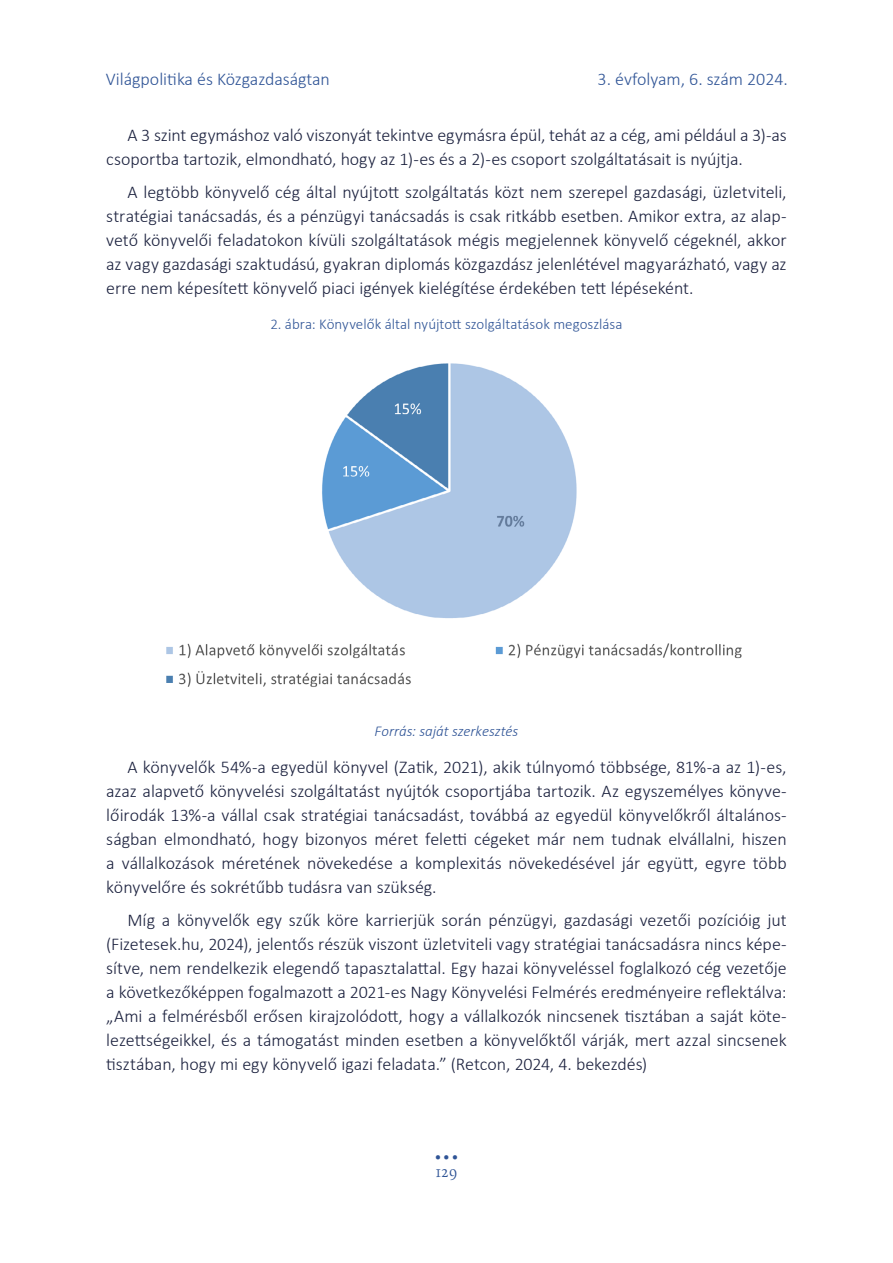
<style>
.page{position:relative;width:893px;height:1263px;background:#fff}
.page>*{position:absolute;margin:0;border:0;box-sizing:border-box;transform-origin:0 0}
.t1{font:37.5px "Minion Pro";color:#2f5496}
.t2{font:300 18px/24px "Calibri";letter-spacing:-.005em;color:#1b213e;text-align:justify}
.t3{font:300 18px "Calibri";color:#2f5496}
.t4{font:300 16.5px "Calluna";color:#2f5496}
.t5{font:300 15px "Calibri";color:#2f5496}
.t6{font:italic 300 15px "Calibri";letter-spacing:-.005em;color:#2f5496}
</style>
<div class="page">
<img style="left:166px;top:363px;width:576px;height:324px">
<p class="t3" style="left:106px;top:68px;width:226px">Világpolitika és Közgazdaságtan</p>
<p class="t3" style="left:598px;top:68px;width:192px">3. évfolyam, 6. szám 2024.</p>
<p class="t2" style="left:106px;top:123px;width:682px;text-indent:21px">A 3 szint egymáshoz való viszonyát tekintve egymásra épül, tehát az a cég, ami például a 3)-as csoportba tartozik, elmondható, hogy az 1)-es és a 2)-es csoport szolgáltatásait is nyújtja.</p>
<p class="t2" style="left:106px;top:179px;width:682px;text-indent:21px">A legtöbb könyvelő cég által nyújtott szolgáltatás közt nem szerepel gazdasági, üzletviteli, stratégiai tanácsadás, és a pénzügyi tanácsadás is csak ritkább esetben. Amikor extra, az alap&shy;vető könyvelői feladatokon kívüli szolgáltatások mégis megjelennek könyvelő cégeknél, akkor az vagy gazdasági szaktudású, gyakran diplomás közgazdász jelenlétével magyarázható, vagy az erre nem képesített könyvelő piaci igények kielégítése érdekében tett lépéseként.</p>
<p class="t5" style="left:270px;top:314px;width:354px">2. ábra: Könyvelők által nyújtott szolgáltatások megoszlása</p>
<p class="t6" style="left:375px;top:722px;width:145px">Forrás: saját szerkesztés</p>
<p class="t2" style="left:106px;top:755px;width:682px;text-indent:21px">A könyvelők 54%-a egyedül könyvel (Zatik, 2021), akik túlnyomó többsége, 81%-a az 1)-es, azaz alapvető könyvelési szolgáltatást nyújtók csoportjába tartozik. Az egyszemélyes könyve&shy;lőirodák 13%-a vállal csak stratégiai tanácsadást, továbbá az egyedül könyvelőkről általános&shy;ságban elmondható, hogy bizonyos méret feletti cégeket már nem tudnak elvállalni, hiszen a vállalkozások méretének növekedése a komplexitás növekedésével jár együtt, egyre több könyvelőre és sokrétűbb tudásra van szükség.</p>
<p class="t2" style="left:106px;top:907px;width:682px;text-indent:21px">Míg a könyvelők egy szűk köre karrierjük során pénzügyi, gazdasági vezetői pozícióig jut (Fizetesek.hu, 2024), jelentős részük viszont üzletviteli vagy stratégiai tanácsadásra nincs képe&shy;sítve, nem rendelkezik elegendő tapasztalattal. Egy hazai könyveléssel foglalkozó cég vezetője a következőképpen fogalmazott a 2021-es Nagy Könyvelési Felmérés eredményeire reflektálva: „Ami a felmérésből erősen kirajzolódott, hogy a vállalkozók nincsenek tisztában a saját köte&shy;lezettségeikkel, és a támogatást minden esetben a könyvelőktől várják, mert azzal sincsenek tisztában, hogy mi egy könyvelő igazi feladata.” (Retcon, 2024, 4. bekezdés)</p>
<h1 class="t1" style="left:434px;top:1121px;width:27px">...</h1>
<p class="t4" style="left:435px;top:1162px;width:24px">129</p>
</div>
